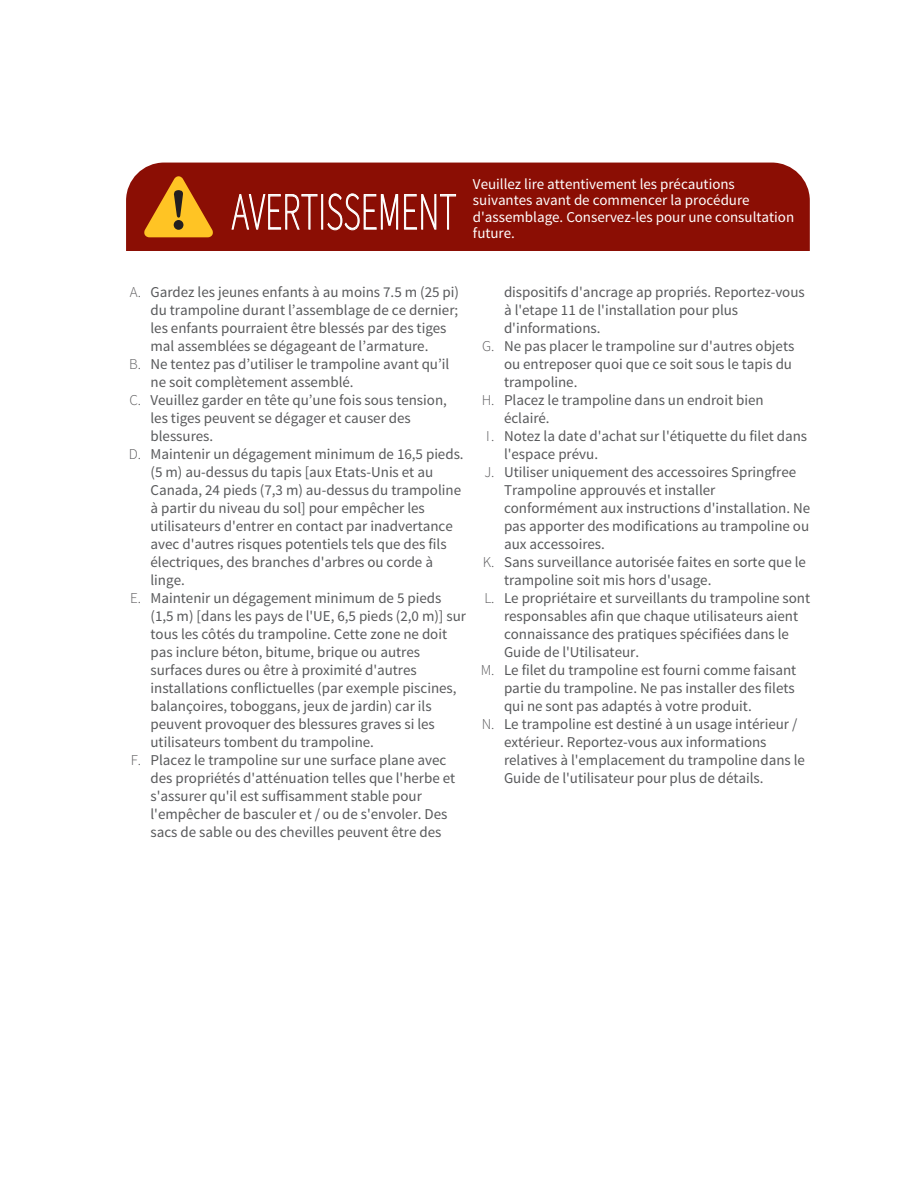
<style>
.page{position:relative;width:918px;height:1188px;background:#fff}
.page>*{position:absolute;margin:0;border:0;box-sizing:border-box;transform-origin:0 0}
.t1{font:200 52.5px "Source Sans Pro";letter-spacing:.01em;color:#fff;scale:.63 1}
.t2{font:15px/18px "Source Sans Pro";color:#58595b}
.t3{font:15px/16.5px "Source Sans Pro";color:#fff}
.t4{font:300 15px "Source Sans Pro";color:#5b5a5c}
</style>
<div class="page">
<div style="left:126px;top:163px;width:684px;height:88px;background:#8b0e04"></div>
<svg style="left:144px;top:176px;width:69px;height:61px;background:#c36e16"></svg>
<div style="left:174px;top:220px;width:9px;height:10px;background:#231f20;border-radius:50%"></div>
<svg style="left:231px;top:193px;width:167px;height:38px;background:#a4423b"></svg>
<svg style="left:404px;top:194px;width:52px;height:36px;background:#a5463e"></svg>
<h1 class="t1" style="left:232px;top:192px;width:358px">AVERTISSEMENT</h1>
<p class="t3" style="left:473px;top:177px;width:323px">Veuillez lire attentivement les précautions suivantes avant de commencer la procédure d'assemblage. Conservez-les pour une consultation future.</p>
<p class="t4" style="left:130px;top:283px;width:13px">A.</p>
<p class="t4" style="left:129px;top:355px;width:13px">B.</p>
<p class="t4" style="left:129px;top:391px;width:13px">C.</p>
<p class="t4" style="left:129px;top:445px;width:14px">D.</p>
<p class="t4" style="left:130px;top:589px;width:12px">E.</p>
<p class="t4" style="left:131px;top:751px;width:12px">F.</p>
<p class="t2" style="left:151px;top:284px;width:317px">Gardez les jeunes enfants à au moins 7.5 m (25 pi) du trampoline durant l’assemblage de ce dernier; les enfants pourraient être blessés par des tiges mal assemblées se dégageant de l’armature.<br>Ne tentez pas d’utiliser le trampoline avant qu’il ne soit complètement assemblé.<br>Veuillez garder en tête qu’une fois sous tension, les tiges peuvent se dégager et causer des blessures.<br>Maintenir un dégagement minimum de 16,5 pieds. (5 m) au-dessus du tapis [aux Etats-Unis et au Canada, 24 pieds (7,3 m) au-dessus du trampoline à partir du niveau du sol] pour empêcher les utilisateurs d'entrer en contact par inadvertance avec d'autres risques potentiels tels que des fils électriques, des branches d'arbres ou corde à linge.<br>Maintenir un dégagement minimum de 5 pieds (1,5 m) [dans les pays de l'UE, 6,5 pieds (2,0 m)] sur tous les côtés du trampoline. Cette zone ne doit pas inclure béton, bitume, brique ou autres surfaces dures ou être à proximité d'autres installations conflictuelles (par exemple piscines, balançoires, toboggans, jeux de jardin) car ils peuvent provoquer des blessures graves si les utilisateurs tombent du trampoline.<br>Placez le trampoline sur une surface plane avec des propriétés d'atténuation telles que l'herbe et s'assurer qu'il est suffisamment stable pour l'empêcher de basculer et / ou de s'envoler. Des sacs de sable ou des chevilles peuvent être des</p>
<p class="t4" style="left:482px;top:337px;width:14px">G.</p>
<p class="t4" style="left:482px;top:391px;width:14px">H.</p>
<p class="t4" style="left:486px;top:427px;width:10px">I.</p>
<p class="t4" style="left:484px;top:463px;width:12px">J.</p>
<p class="t4" style="left:483px;top:553px;width:13px">K.</p>
<p class="t4" style="left:484px;top:589px;width:12px">L.</p>
<p class="t4" style="left:481px;top:661px;width:15px">M.</p>
<p class="t4" style="left:482px;top:715px;width:14px">N.</p>
<p class="t2" style="left:504px;top:284px;width:308px">dispositifs d'ancrage ap propriés. Reportez-vous à l'etape 11 de l'installation pour plus d'informations.<br>Ne pas placer le trampoline sur d'autres objets ou entreposer quoi que ce soit sous le tapis du trampoline.<br>Placez le trampoline dans un endroit bien éclairé.<br>Notez la date d'achat sur l'étiquette du filet dans l'espace prévu.<br>Utiliser uniquement des accessoires Springfree Trampoline approuvés et installer conformément aux instructions d'installation. Ne pas apporter des modifications au trampoline ou aux accessoires.<br>Sans surveillance autorisée faites en sorte que le trampoline soit mis hors d'usage.<br>Le propriétaire et surveillants du trampoline sont responsables afin que chaque utilisateurs aient connaissance des pratiques spécifiées dans le Guide de l'Utilisateur.<br>Le filet du trampoline est fourni comme faisant partie du trampoline. Ne pas installer des filets qui ne sont pas adaptés à votre produit.<br>Le trampoline est destiné à un usage intérieur / extérieur. Reportez-vous aux informations relatives à l'emplacement du trampoline dans le Guide de l'utilisateur pour plus de détails.</p>
</div>
